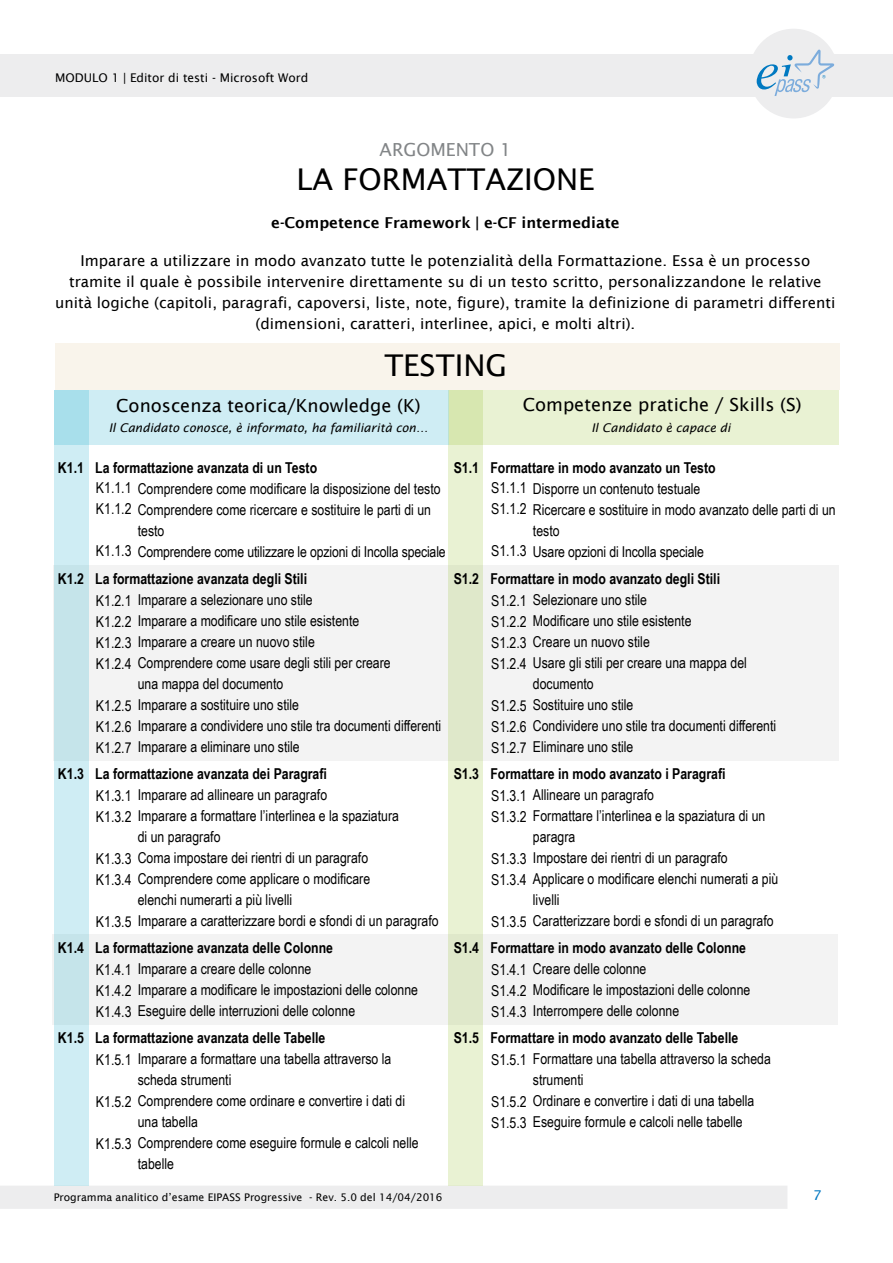
<style>
.page{position:relative;width:893px;height:1263px;background:#fff}
.page>*{position:absolute;margin:0;border:0;box-sizing:border-box;transform-origin:0 0}
.t1{font:30px "Lucida Sans";color:#000}
.t2{font:18px "Lucida Sans";color:#000}
.t3{font:18px "Lucida Sans";color:#828587}
.t4{font:15px/21px "Arial Narrow";color:#000}
.t5{font:700 15px "Arial Narrow";color:#000}
.t6{font:15px/21px "Lucida Sans";color:#000;text-align:center}
.t7{font:600 15px "Lucida Sans";color:#000}
.t8{font:13.5px "Lucida Sans";color:#0077c1}
.t9{font:italic 12px "Lucida Sans";color:#000}
.t10{font:12px "Lucida Sans";color:#000}
.t11{font:10.5px "Lucida Sans";color:#000}
</style>
<div class="page">
<div style="left:0;top:54px;width:893px;height:43px;background:#ededee"></div>
<div style="left:0;top:1185px;width:787px;height:24px;background:#ededee"></div>
<div style="left:749px;top:29px;width:89px;height:89px;background:#ededee;border-radius:50%"></div>
<svg style="left:757px;top:49px;width:77px;height:47px"></svg>
<div style="left:52px;top:934px;width:786px;height:91px;background:#f3f3f3"></div>
<div style="left:55px;top:343px;width:785px;height:47px;background:#f8f2e6"></div>
<div style="left:449px;top:390px;width:389px;height:54px;background:#e9f2d3"></div>
<div style="left:53px;top:566px;width:785px;height:195px;background:#f3f3f3"></div>
<svg style="left:449px;top:390px;width:34px;height:795px;background:#e4edcd"></svg>
<div style="left:54px;top:390px;width:34px;height:795px;background:#cfedf4"></div>
<svg style="left:54px;top:390px;width:395px;height:54px;background:#cbebf3"></svg>
<p class="t10" style="left:55px;top:70px;width:254px">MODULO 1 | Editor di testi - Microsoft Word</p>
<p class="t3" style="left:380px;top:140px;width:133px">ARGOMENTO 1</p>
<h1 class="t1" style="left:296px;top:162px;width:300px">LA FORMATTAZIONE</h1>
<p class="t7" style="left:271px;top:214px;width:350px">e-Competence Framework | e-CF intermediate</p>
<p class="t6" style="left:55px;top:250px;width:782px">Imparare a utilizzare in modo avanzato tutte le potenzialità della Formattazione. Essa è un processo tramite il quale è possibile intervenire direttamente su di un testo scritto, personalizzandone le relative unità logiche (capitoli, paragrafi, capoversi, liste, note, figure), tramite la definizione di parametri differenti (dimensioni, caratteri, interlinee, apici, e molti altri).</p>
<h1 class="t1" style="left:384px;top:348px;width:124px">TESTING</h1>
<p class="t2" style="left:116px;top:395px;width:306px">Conoscenza teorica/Knowledge (K)</p>
<p class="t9" style="left:109px;top:421px;width:321px">Il Candidato conosce, è informato, ha familiarità con…</p>
<p class="t9" style="left:591px;top:421px;width:141px">Il Candidato è capace di</p>
<p class="t2" style="left:523px;top:395px;width:280px">Competenze pratiche / Skills (S)</p>
<p class="t5" style="left:58px;top:456px;width:27px">K1.1</p>
<p class="t5" style="left:58px;top:567px;width:27px">K1.2</p>
<p class="t5" style="left:58px;top:762px;width:27px">K1.3</p>
<p class="t5" style="left:58px;top:936px;width:27px">K1.4</p>
<p class="t5" style="left:58px;top:1026px;width:27px">K1.5</p>
<p class="t5" style="left:95px;top:456px;width:223px">La formattazione avanzata di un Testo</p>
<p class="t4" style="left:96px;top:477px;width:346px">K1.1.1 Comprendere come modificare la disposizione del testo</p>
<p class="t4" style="left:96px;top:498px;width:337px">K1.1.2 Comprendere come ricercare e sostituire le parti di un</p>
<p class="t4" style="left:138px;top:519px;width:28px">testo</p>
<p class="t4" style="left:96px;top:540px;width:351px">K1.1.3 Comprendere come utilizzare le opzioni di Incolla speciale</p>
<p class="t5" style="left:95px;top:567px;width:213px">La formattazione avanzata degli Stili</p>
<p class="t4" style="left:96px;top:588px;width:218px">K1.2.1 Imparare a selezionare uno stile</p>
<p class="t4" style="left:96px;top:609px;width:265px">K1.2.2 Imparare a modificare uno stile esistente</p>
<p class="t4" style="left:96px;top:630px;width:220px">K1.2.3 Imparare a creare un nuovo stile</p>
<p class="t4" style="left:96px;top:651px;width:296px">K1.2.4 Comprendere come usare degli stili per creare</p>
<p class="t4" style="left:138px;top:672px;width:147px">una mappa del documento</p>
<p class="t4" style="left:96px;top:693px;width:205px">K1.2.5 Imparare a sostituire uno stile</p>
<p class="t4" style="left:96px;top:714px;width:347px">K1.2.6 Imparare a condividere uno stile tra documenti differenti</p>
<p class="t4" style="left:96px;top:735px;width:205px">K1.2.7 Imparare a eliminare uno stile</p>
<p class="t5" style="left:95px;top:762px;width:233px">La formattazione avanzata dei Paragrafi</p>
<p class="t4" style="left:96px;top:783px;width:233px">K1.3.1 Imparare ad allineare un paragrafo</p>
<p class="t4" style="left:96px;top:804px;width:304px">K1.3.2 Imparare a formattare l’interlinea e la spaziatura</p>
<p class="t4" style="left:138px;top:825px;width:84px">di un paragrafo</p>
<p class="t4" style="left:96px;top:846px;width:274px">K1.3.3 Coma impostare dei rientri di un paragrafo</p>
<p class="t4" style="left:96px;top:867px;width:276px">K1.3.4 Comprendere come applicare o modificare</p>
<p class="t4" style="left:138px;top:888px;width:156px">elenchi numerarti a più livelli</p>
<p class="t4" style="left:96px;top:909px;width:344px">K1.3.5 Imparare a caratterizzare bordi e sfondi di un paragrafo</p>
<p class="t5" style="left:95px;top:936px;width:239px">La formattazione avanzata delle Colonne</p>
<p class="t4" style="left:96px;top:957px;width:324px">K1.4.1 Imparare a creare delle colonne<br>K1.4.2 Imparare a modificare le impostazioni delle colonne<br>K1.4.3 Eseguire delle interruzioni delle colonne</p>
<p class="t5" style="left:95px;top:1026px;width:232px">La formattazione avanzata delle Tabelle</p>
<p class="t4" style="left:96px;top:1047px;width:297px">K1.5.1 Imparare a formattare una tabella attraverso la</p>
<p class="t4" style="left:138px;top:1068px;width:95px">scheda strumenti</p>
<p class="t4" style="left:96px;top:1089px;width:311px">K1.5.2 Comprendere come ordinare e convertire i dati di</p>
<p class="t4" style="left:138px;top:1110px;width:62px">una tabella</p>
<p class="t4" style="left:96px;top:1131px;width:324px">K1.5.3 Comprendere come eseguire formule e calcoli nelle</p>
<p class="t4" style="left:138px;top:1152px;width:38px">tabelle</p>
<p class="t5" style="left:454px;top:456px;width:27px">S1.1</p>
<p class="t5" style="left:454px;top:567px;width:27px">S1.2</p>
<p class="t5" style="left:454px;top:762px;width:27px">S1.3</p>
<p class="t5" style="left:454px;top:936px;width:27px">S1.4</p>
<p class="t5" style="left:454px;top:1026px;width:27px">S1.5</p>
<p class="t5" style="left:490px;top:456px;width:227px">Formattare in modo avanzato un Testo</p>
<p class="t4" style="left:491px;top:477px;width:211px">S1.1.1 Disporre un contenuto testuale</p>
<p class="t4" style="left:491px;top:498px;width:346px">S1.1.2 Ricercare e sostituire in modo avanzato delle parti di un</p>
<p class="t4" style="left:533px;top:519px;width:28px">testo</p>
<p class="t4" style="left:491px;top:540px;width:214px">S1.1.3 Usare opzioni di Incolla speciale</p>
<p class="t5" style="left:490px;top:567px;width:231px">Formattare in modo avanzato degli Stili</p>
<p class="t4" style="left:491px;top:588px;width:157px">S1.2.1 Selezionare uno stile</p>
<p class="t4" style="left:491px;top:609px;width:202px">S1.2.2 Modificare uno stile esistente</p>
<p class="t4" style="left:491px;top:630px;width:160px">S1.2.3 Creare un nuovo stile</p>
<p class="t4" style="left:491px;top:651px;width:257px">S1.2.4 Usare gli stili per creare una mappa del</p>
<p class="t4" style="left:533px;top:672px;width:62px">documento</p>
<p class="t4" style="left:491px;top:693px;width:144px">S1.2.5 Sostituire uno stile</p>
<p class="t4" style="left:491px;top:714px;width:287px">S1.2.6 Condividere uno stile tra documenti differenti</p>
<p class="t4" style="left:491px;top:735px;width:144px">S1.2.7 Eliminare uno stile</p>
<p class="t5" style="left:490px;top:762px;width:237px">Formattare in modo avanzato i Paragrafi</p>
<p class="t4" style="left:491px;top:783px;width:164px">S1.3.1 Allineare un paragrafo</p>
<p class="t4" style="left:491px;top:804px;width:276px">S1.3.2 Formattare l’interlinea e la spaziatura di un</p>
<p class="t4" style="left:533px;top:825px;width:44px">paragra</p>
<p class="t4" style="left:491px;top:846px;width:238px">S1.3.3 Impostare dei rientri di un paragrafo</p>
<p class="t4" style="left:491px;top:867px;width:289px">S1.3.4 Applicare o modificare elenchi numerati a più</p>
<p class="t4" style="left:533px;top:888px;width:28px">livelli</p>
<p class="t4" style="left:491px;top:909px;width:284px">S1.3.5 Caratterizzare bordi e sfondi di un paragrafo</p>
<p class="t5" style="left:490px;top:936px;width:257px">Formattare in modo avanzato delle Colonne</p>
<p class="t4" style="left:491px;top:957px;width:261px">S1.4.1 Creare delle colonne<br>S1.4.2 Modificare le impostazioni delle colonne<br>S1.4.3 Interrompere delle colonne</p>
<p class="t5" style="left:490px;top:1026px;width:249px">Formattare in modo avanzato delle Tabelle</p>
<p class="t4" style="left:491px;top:1047px;width:281px">S1.5.1 Formattare una tabella attraverso la scheda</p>
<p class="t4" style="left:533px;top:1068px;width:52px">strumenti</p>
<p class="t4" style="left:491px;top:1089px;width:265px">S1.5.2 Ordinare e convertire i dati di una tabella</p>
<p class="t4" style="left:491px;top:1110px;width:253px">S1.5.3 Eseguire formule e calcoli nelle tabelle</p>
<p class="t11" style="left:54px;top:1191px;width:390px">Programma analitico d’esame EIPASS Progressive - Rev. 5.0 del 14/04/2016</p>
<p class="t8" style="left:813px;top:1187px;width:10px">7</p>
</div>
